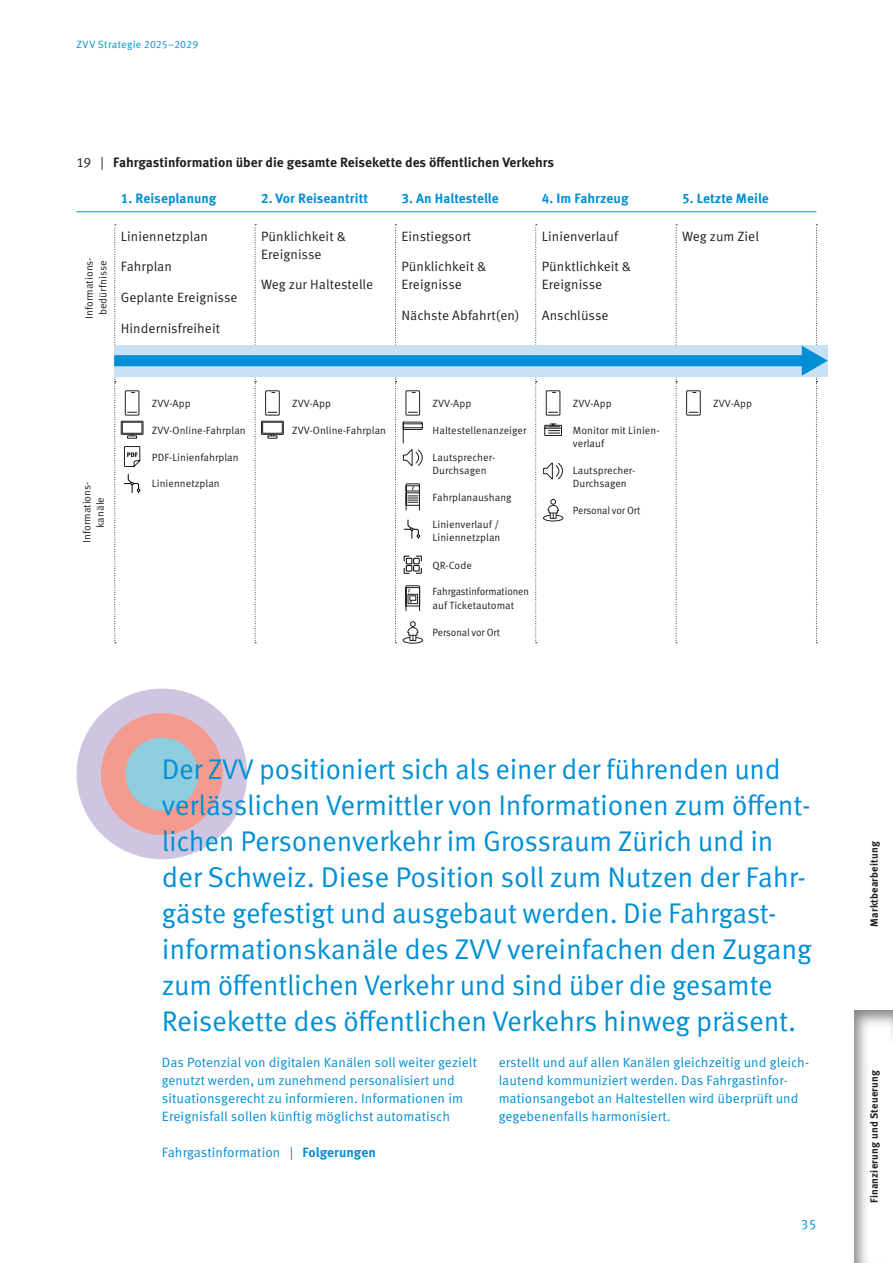
<style>
.page{position:relative;width:893px;height:1263px;background:#fff}
.page>*{position:absolute;margin:0;border:0;box-sizing:border-box;transform-origin:0 0}
.Lead{font:28.5px/36px "Meta Pro";letter-spacing:-.01em;color:#008fd5}
.Lauftext{font:13.5px/18px "Meta Pro";letter-spacing:.005em;color:#008fd5}
.Lauftext-2{font:13.5px/18px "Meta Pro";letter-spacing:.005em;color:#231f20}
.Lauftext-3{font:700 13.5px "Meta Pro";letter-spacing:.005em;color:#008fd5}
.Lauftext-4{font:700 13.5px "Meta Pro";color:#231f20}
.Lauftext-5{font:10.5px/13.5px "Meta Pro";letter-spacing:.005em;color:#231f20;text-align:center}
.Lauftext-6{font:10.5px/13.5px "Meta Pro";letter-spacing:.005em;color:#231f20;scale:.96 1}
.Lauftext-7{font:700 10.5px "Meta Pro";letter-spacing:.015em;color:#231f20}
.Lauftext-8{font:10.5px "Meta Pro";letter-spacing:.02em;color:#008fd5}
.s1{font-weight:400}
.s2{font-weight:700}
</style>
<div class="page">
<div style="left:77px;top:689px;width:170px;height:170px;background:#cfc5e1;border-radius:50%"></div>
<div style="left:101px;top:713px;width:122px;height:122px;background:#f59a8f;border-radius:50%"></div>
<div style="left:125px;top:737px;width:73px;height:73px;background:#8fccdd;border-radius:50%"></div>
<hr style="left:77px;top:211px;width:739px;height:1px;background:#008fd5">
<svg style="left:114px;top:224px;width:714px;height:419px"></svg>
<div style="left:852px;top:1008px;width:41px;height:255px;background:#231f20;opacity:.55"></div>
<div style="left:881px;top:1010px;width:12px;height:253px;background:#fff"></div>
<p class="Lauftext-8" style="left:77px;top:37px;width:123px">ZVV Strategie 2025–2029</p>
<p class="Lauftext-4" style="left:77px;top:153px;width:479px"><span class="s1">19 |</span> Fahrgastinformation über die gesamte Reisekette des öffentlichen Verkehrs</p>
<p class="Lauftext-3" style="left:121px;top:189px;width:97px">1. Reiseplanung</p>
<p class="Lauftext-3" style="left:261px;top:189px;width:109px">2. Vor Reiseantritt</p>
<p class="Lauftext-3" style="left:401px;top:189px;width:99px">3. An Haltestelle</p>
<p class="Lauftext-3" style="left:542px;top:189px;width:88px">4. Im Fahrzeug</p>
<p class="Lauftext-3" style="left:682px;top:189px;width:88px">5. Letzte Meile</p>
<p class="Lauftext-5" style="left:83px;top:319px;width:63px;rotate:-90deg">Informations&shy;bedürfnisse</p>
<p class="Lauftext-2" style="left:121px;top:227px;width:89px">Liniennetzplan</p>
<p class="Lauftext-2" style="left:121px;top:258px;width:53px">Fahrplan</p>
<p class="Lauftext-2" style="left:121px;top:289px;width:118px">Geplante Ereignisse</p>
<p class="Lauftext-2" style="left:121px;top:320px;width:101px">Hindernisfreiheit</p>
<p class="Lauftext-2" style="left:261px;top:227px;width:86px">Pünklichkeit &amp;<br>Ereignisse</p>
<p class="Lauftext-2" style="left:261px;top:276px;width:114px">Weg zur Haltestelle</p>
<p class="Lauftext-2" style="left:401px;top:227px;width:71px">Einstiegsort</p>
<p class="Lauftext-2" style="left:401px;top:258px;width:86px">Pünklichkeit &amp;<br>Ereignisse</p>
<p class="Lauftext-2" style="left:401px;top:307px;width:119px">Nächste Abfahrt(en)</p>
<p class="Lauftext-2" style="left:542px;top:227px;width:78px">Linienverlauf</p>
<p class="Lauftext-2" style="left:542px;top:258px;width:91px">Pünktlichkeit &amp;<br>Ereignisse</p>
<p class="Lauftext-2" style="left:542px;top:307px;width:68px">Anschlüsse</p>
<p class="Lauftext-2" style="left:682px;top:227px;width:78px">Weg zum Ziel</p>
<p class="Lauftext-5" style="left:80px;top:543px;width:63px;rotate:-90deg">Informations&shy;kanäle</p>
<p class="Lauftext-5" style="left:152px;top:397px;width:40px">ZVV-App</p>
<p class="Lauftext-5" style="left:152px;top:424px;width:95px">ZVV-Online-Fahrplan</p>
<p class="Lauftext-5" style="left:152px;top:451px;width:88px">PDF-Linienfahrplan</p>
<p class="Lauftext-5" style="left:152px;top:477px;width:69px">Liniennetzplan</p>
<p class="Lauftext-5" style="left:292px;top:397px;width:40px">ZVV-App</p>
<p class="Lauftext-5" style="left:292px;top:424px;width:95px">ZVV-Online-Fahrplan</p>
<p class="Lauftext-5" style="left:433px;top:397px;width:40px">ZVV-App</p>
<p class="Lauftext-5" style="left:713px;top:397px;width:40px">ZVV-App</p>
<p class="Lauftext-5" style="left:433px;top:424px;width:95px">Haltestellenanzeiger</p>
<p class="Lauftext-5" style="left:433px;top:451px;width:64px">Lautsprecher-</p>
<p class="Lauftext-5" style="left:433px;top:464px;width:55px">Durchsagen</p>
<p class="Lauftext-5" style="left:433px;top:491px;width:81px">Fahrplanaushang</p>
<p class="Lauftext-5" style="left:433px;top:518px;width:69px;text-align:left">Linienverlauf /<br>Liniennetzplan</p>
<p class="Lauftext-5" style="left:573px;top:397px;width:40px">ZVV-App</p>
<p class="Lauftext-5" style="left:573px;top:424px;width:88px;text-align:left">Monitor mit Linien&shy;verlauf</p>
<p class="Lauftext-5" style="left:573px;top:464px;width:64px">Lautsprecher-</p>
<p class="Lauftext-5" style="left:573px;top:477px;width:55px">Durchsagen</p>
<p class="Lauftext-6" style="left:573px;top:504px;width:72px">Personal vor Ort</p>
<p class="Lauftext-5" style="left:433px;top:559px;width:41px">QR-Code</p>
<p class="Lauftext-6" style="left:433px;top:585px;width:102px">Fahrgastinformationen auf Ticketautomat</p>
<p class="Lauftext-6" style="left:433px;top:626px;width:72px">Personal vor Ort</p>
<p class="Lead" style="left:162px;top:752px;width:652px">Der ZVV positioniert sich als einer der führenden und verlässlichen Vermittler von Informationen zum öffent&shy;lichen Personenverkehr im Grossraum Zürich und in der Schweiz. Diese Position soll zum Nutzen der Fahr&shy;gäste gefestigt und ausgebaut werden. Die Fahrgast&shy;informationskanäle des ZVV vereinfachen den Zugang zum öffentlichen Verkehr und sind über die gesamte Reisekette des öffentlichen Verkehrs hinweg präsent.</p>
<p class="Lauftext" style="left:162px;top:1053px;width:317px">Das Potenzial von digitalen Kanälen soll weiter gezielt genutzt werden, um zunehmend personalisiert und situationsgerecht zu informieren. Informationen im Ereignisfall sollen künftig möglichst automatisch</p>
<p class="Lauftext" style="left:499px;top:1053px;width:312px">erstellt und auf allen Kanälen gleichzeitig und gleich&shy;lautend kommuniziert werden. Das Fahrgastinfor&shy;mationsangebot an Haltestellen wird überprüft und gegebenenfalls harmonisiert.</p>
<p class="Lauftext" style="left:162px;top:1143px;width:216px">Fahrgastinformation | <span class="s2">Folgerungen</span></p>
<p class="Lauftext" style="left:801px;top:1215px;width:17px">35</p>
<p class="Lauftext-7" style="left:867px;top:927px;width:87px;rotate:-90deg">Marktbearbeitung</p>
<p class="Lauftext-7" style="left:867px;top:1203px;width:135px;rotate:-90deg">Finanzierung und Steuerung</p>
</div>
